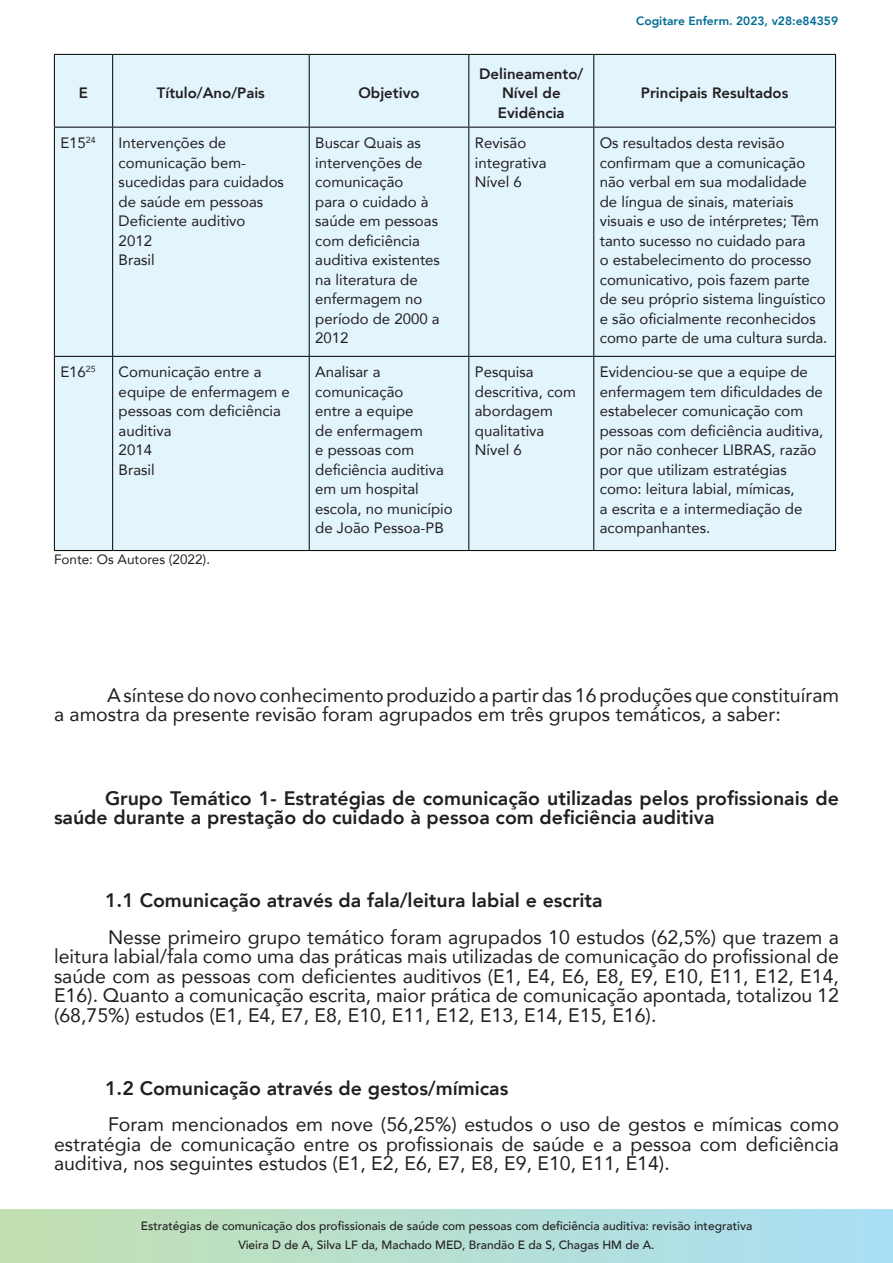
<style>
.page{position:relative;width:893px;height:1263px;background:#fff}
.page>*{position:absolute;margin:0;border:0;box-sizing:border-box;transform-origin:0 0}
.t1{font:19.5px/19.5px "Avenir";color:#231f20;text-align:justify}
.t2{font:800 19.5px/19.5px "Avenir";color:#231f20}
.t3{font:15px/19.5px "Avenir";color:#231f20}
.t4{font:800 15px/19.5px "Avenir";color:#231f20;text-align:center}
.t5{font:13.5px "Avenir";color:#231f20}
.t6{font:500 12px/18.6px "Avenir";color:#231f20;text-align:center}
.t7{font:800 12px "Avenir";color:#006c95}
</style>
<div class="page">
<svg style="left:0;top:1209px;width:893px;height:54px;background:#b6dfd2"></svg>
<div style="left:55px;top:55px;width:780px;height:495px;background:#e2f4fc"></div>
<hr style="left:54px;top:54px;width:59px;height:1px;background:#000">
<hr style="left:113px;top:54px;width:196px;height:1px;background:#000">
<hr style="left:309px;top:54px;width:160px;height:1px;background:#000">
<hr style="left:469px;top:54px;width:125px;height:1px;background:#000">
<hr style="left:594px;top:54px;width:242px;height:1px;background:#000">
<hr style="left:54px;top:127px;width:59px;height:1px;background:#000">
<hr style="left:113px;top:127px;width:196px;height:1px;background:#000">
<hr style="left:309px;top:127px;width:160px;height:1px;background:#000">
<hr style="left:469px;top:127px;width:125px;height:1px;background:#000">
<hr style="left:594px;top:127px;width:242px;height:1px;background:#000">
<hr style="left:54px;top:356px;width:59px;height:1px;background:#000">
<hr style="left:113px;top:356px;width:196px;height:1px;background:#000">
<hr style="left:309px;top:356px;width:160px;height:1px;background:#000">
<hr style="left:469px;top:356px;width:125px;height:1px;background:#000">
<hr style="left:594px;top:356px;width:242px;height:1px;background:#000">
<hr style="left:54px;top:550px;width:59px;height:1px;background:#000">
<hr style="left:113px;top:550px;width:196px;height:1px;background:#000">
<hr style="left:309px;top:550px;width:160px;height:1px;background:#000">
<hr style="left:469px;top:550px;width:125px;height:1px;background:#000">
<hr style="left:594px;top:550px;width:242px;height:1px;background:#000">
<hr style="left:54px;top:55px;width:1px;height:72px;background:#000">
<hr style="left:54px;top:128px;width:1px;height:228px;background:#000">
<hr style="left:54px;top:357px;width:1px;height:193px;background:#000">
<hr style="left:112px;top:55px;width:1px;height:72px;background:#000">
<hr style="left:309px;top:55px;width:1px;height:72px;background:#000">
<hr style="left:468px;top:55px;width:1px;height:72px;background:#000">
<hr style="left:593px;top:55px;width:1px;height:72px;background:#000">
<hr style="left:835px;top:55px;width:1px;height:72px;background:#000">
<hr style="left:112px;top:128px;width:1px;height:228px;background:#000">
<hr style="left:309px;top:128px;width:1px;height:228px;background:#000">
<hr style="left:468px;top:128px;width:1px;height:228px;background:#000">
<hr style="left:593px;top:128px;width:1px;height:228px;background:#000">
<hr style="left:835px;top:128px;width:1px;height:228px;background:#000">
<hr style="left:112px;top:357px;width:1px;height:193px;background:#000">
<hr style="left:309px;top:357px;width:1px;height:193px;background:#000">
<hr style="left:468px;top:357px;width:1px;height:193px;background:#000">
<hr style="left:593px;top:357px;width:1px;height:193px;background:#000">
<hr style="left:835px;top:357px;width:1px;height:193px;background:#000">
<p class="t4" style="left:79px;top:82px;width:11px">E</p>
<p class="t4" style="left:157px;top:82px;width:110px">Título/Ano/Pais</p>
<p class="t4" style="left:358px;top:82px;width:63px">Objetivo</p>
<p class="t4" style="left:479px;top:63px;width:106px">Delineamento/<br>Nível de<br>Evidência</p>
<p class="t3" style="left:60px;top:133px;width:37px">E15<sup>24</sup></p>
<p class="t3" style="left:119px;top:133px;width:167px">Intervenções de comunicação bem&shy;sucedidas para cuidados de saúde em pessoas</p>
<p class="t3" style="left:119px;top:211px;width:128px">Deficiente auditivo</p>
<p class="t3" style="left:119px;top:230px;width:35px">2012</p>
<p class="t3" style="left:119px;top:250px;width:38px">Brasil</p>
<p class="t3" style="left:60px;top:362px;width:37px">E16<sup>25</sup></p>
<p class="t3" style="left:119px;top:362px;width:173px">Comunicação entre a equipe de enfermagem e pessoas com deficiência auditiva</p>
<p class="t3" style="left:119px;top:440px;width:35px">2014</p>
<p class="t3" style="left:119px;top:459px;width:38px">Brasil</p>
<p class="t5" style="left:54px;top:549px;width:158px">Fonte: Os Autores (2022).</p>
<p class="t3" style="left:315px;top:133px;width:126px">Buscar Quais as intervenções de comunicação<br>para o cuidado à saúde em pessoas com deficiência auditiva existentes na literatura de enfermagem no período de 2000 a<br>2012</p>
<p class="t3" style="left:475px;top:133px;width:73px">Revisão integrativa</p>
<p class="t3" style="left:475px;top:172px;width:48px">Nível 6</p>
<p class="t3" style="left:315px;top:362px;width:139px">Analisar a comunicação<br>entre a equipe<br>de enfermagem<br>e pessoas com deficiência auditiva em um hospital escola, no município de João Pessoa-PB</p>
<p class="t3" style="left:475px;top:362px;width:103px">Pesquisa descritiva, com abordagem qualitativa</p>
<p class="t3" style="left:475px;top:440px;width:48px">Nível 6</p>
<p class="t7" style="left:636px;top:10px;width:203px">Cogitare Enferm. 2023, v28:e84359</p>
<p class="t4" style="left:641px;top:82px;width:149px">Principais Resultados</p>
<p class="t3" style="left:600px;top:133px;width:229px">Os resultados desta revisão confirmam que a comunicação não verbal em sua modalidade de língua de sinais, materiais visuais e uso de intérpretes; Têm tanto sucesso no cuidado para<br>o estabelecimento do processo comunicativo, pois fazem parte de seu próprio sistema linguístico e são oficialmente reconhecidos como parte de uma cultura surda.</p>
<p class="t3" style="left:600px;top:362px;width:225px">Evidenciou-se que a equipe de enfermagem tem dificuldades de estabelecer comunicação com pessoas com deficiência auditiva, por não conhecer LIBRAS, razão por que utilizam estratégias como: leitura labial, mímicas,<br>a escrita e a intermediação de acompanhantes.</p>
<p class="t1" style="left:54px;top:685px;width:786px;text-indent:53px">A síntese do novo conhecimento produzido a partir das 16 produções que constituíram a amostra da presente revisão foram agrupados em três grupos temáticos, a saber:</p>
<p class="t2" style="left:54px;top:787px;width:786px;text-indent:51px">Grupo Temático 1- Estratégias de comunicação utilizadas pelos profissionais de saúde durante a prestação do cuidado à pessoa com deficiência auditiva</p>
<p class="t2" style="left:105px;top:889px;width:499px">1.1 Comunicação através da fala/leitura labial e escrita</p>
<p class="t1" style="left:54px;top:926px;width:786px;text-indent:54px">Nesse primeiro grupo temático foram agrupados 10 estudos (62,5%) que trazem a leitura labial/fala como uma das práticas mais utilizadas de comunicação do profissional de saúde com as pessoas com deficientes auditivos (E1, E4, E6, E8, E9, E10, E11, E12, E14, E16). Quanto a comunicação escrita, maior prática de comunicação apontada, totalizou 12 (68,75%) estudos (E1, E4, E7, E8, E10, E11, E12, E13, E14, E15, E16).</p>
<p class="t2" style="left:105px;top:1077px;width:405px">1.2 Comunicação através de gestos/mímicas</p>
<p class="t1" style="left:54px;top:1114px;width:786px;text-indent:54px">Foram mencionados em nove (56,25%) estudos o uso de gestos e mímicas como estratégia de comunicação entre os profissionais de saúde e a pessoa com deficiência auditiva, nos seguintes estudos (E1, E2, E6, E7, E8, E9, E10, E11, E14).</p>
<p class="t6" style="left:141px;top:1216px;width:613px">Estratégias de comunicação dos profissionais de saúde com pessoas com deficiência auditiva: revisão integrativa<br>Vieira D de A, Silva LF da, Machado MED, Brandão E da S, Chagas HM de A.</p>
</div>
